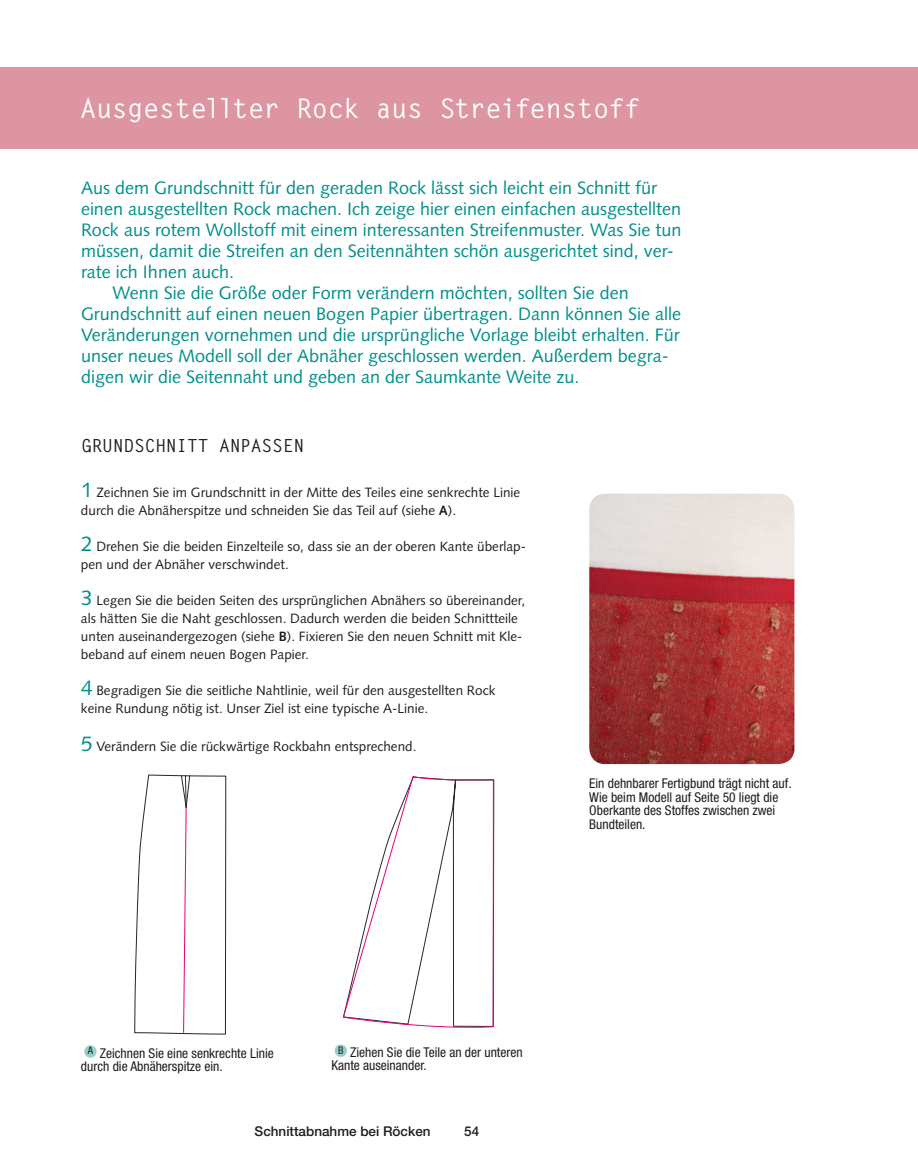
<style>
.page{position:relative;width:918px;height:1175px;background:#fff}
.page>*{position:absolute;margin:0;border:0;box-sizing:border-box;transform-origin:0 0}
.t1{font:700 27px "Letter Gothic Std";letter-spacing:-.025em;color:#fff}
.t2{font:18px "Syntax";color:#008f8b}
.t3{font:700 18px "Letter Gothic Std";letter-spacing:-.01em;color:#1d1d1b}
.t4{font:13.5px/18px "Syntax";color:#1d1d1b}
.t5{font:condensed 13.5px/13.5px "Helvetica Neue";color:#1d1d1b}
.t6{font:500 13.5px "Helvetica Neue";color:#1d1d1b}
.s1{font-size:21px;color:#008f8b}
.s2{font-weight:700}
</style>
<div class="page">
<div style="left:0;top:68px;width:918px;height:80px;background:#de95a2"></div>
<img style="left:589px;top:494px;width:205px;height:270px">
<div style="left:335px;top:1044px;width:12px;height:12px;background:#98d1cb;border-radius:50%"></div>
<div style="left:84px;top:1045px;width:13px;height:12px;background:#98d1cb;border-radius:50%"></div>
<svg style="left:134px;top:774px;width:92px;height:260px"></svg>
<svg style="left:343px;top:776px;width:151px;height:251px"></svg>
<h1 class="t1" style="left:80px;top:91px;width:562px">Ausgestellter Rock aus Streifenstoff</h1>
<h2 class="t2" style="left:81px;top:177px;width:578px">Aus dem Grundschnitt für den geraden Rock lässt sich leicht ein Schnitt für</h2>
<h2 class="t2" style="left:81px;top:198px;width:602px">einen ausgestellten Rock machen. Ich zeige hier einen einfachen ausgestellten</h2>
<h2 class="t2" style="left:81px;top:219px;width:602px">Rock aus rotem Wollstoff mit einem interessanten Streifenmuster. Was Sie tun</h2>
<h2 class="t2" style="left:81px;top:240px;width:594px">müssen, damit die Streifen an den Seitennähten schön ausgerichtet sind, ver-</h2>
<h2 class="t2" style="left:81px;top:261px;width:155px">rate ich Ihnen auch.</h2>
<h2 class="t2" style="left:112px;top:282px;width:518px">Wenn Sie die Größe oder Form verändern möchten, sollten Sie den</h2>
<h2 class="t2" style="left:81px;top:303px;width:602px">Grundschnitt auf einen neuen Bogen Papier übertragen. Dann können Sie alle</h2>
<h2 class="t2" style="left:81px;top:324px;width:600px">Veränderungen vornehmen und die ursprüngliche Vorlage bleibt erhalten. Für</h2>
<h2 class="t2" style="left:81px;top:345px;width:589px">unser neues Modell soll der Abnäher geschlossen werden. Außerdem begra-</h2>
<h2 class="t2" style="left:81px;top:366px;width:500px">digen wir die Seitennaht und geben an der Saumkante Weite zu.</h2>
<h2 class="t3" style="left:81px;top:434px;width:225px">GRUNDSCHNITT ANPASSEN</h2>
<p class="t4" style="left:81px;top:483px;width:441px"><span class="s1">1</span> Zeichnen Sie im Grundschnitt in der Mitte des Teiles eine senkrechte Linie durch die Abnäherspitze und schneiden Sie das Teil auf (siehe <span class="s2">A</span>).</p>
<p class="t4" style="left:81px;top:537px;width:447px"><span class="s1">2</span> Drehen Sie die beiden Einzelteile so, dass sie an der oberen Kante überlap&shy;pen und der Abnäher verschwindet.</p>
<p class="t4" style="left:81px;top:591px;width:446px"><span class="s1">3</span> Legen Sie die beiden Seiten des ursprünglichen Abnähers so übereinander, als hätten Sie die Naht geschlossen. Dadurch werden die beiden Schnittteile unten auseinandergezogen (siehe <span class="s2">B</span>). Fixieren Sie den neuen Schnitt mit Kle&shy;beband auf einem neuen Bogen Papier.</p>
<p class="t4" style="left:81px;top:681px;width:416px"><span class="s1">4</span> Begradigen Sie die seitliche Nahtlinie, weil für den ausgestellten Rock keine Rundung nötig ist. Unser Ziel ist eine typische A-Linie.</p>
<p class="t4" style="left:81px;top:737px;width:337px"><span class="s1">5</span> Verändern Sie die rückwärtige Rockbahn entsprechend.</p>
<p class="t5" style="left:589px;top:776px;width:204px">Ein dehnbarer Fertigbund trägt nicht auf.<br>Wie beim Modell auf Seite 50 liegt die<br>Oberkante des Stoffes zwischen zwei<br>Bundteilen.</p>
<p class="t5" style="left:81px;top:1046px;width:194px;text-indent:7px"><sup>A</sup> Zeichnen Sie eine senkrechte Linie durch die Abnäherspitze ein.</p>
<p class="t5" style="left:331px;top:1045px;width:193px;text-indent:7px"><sup>B</sup> Ziehen Sie die Teile an der unteren<br>Kante auseinander.</p>
<p class="t6" style="left:255px;top:1123px;width:178px">Schnittabnahme bei Röcken</p>
<p class="t6" style="left:464px;top:1123px;width:17px">54</p>
</div>
